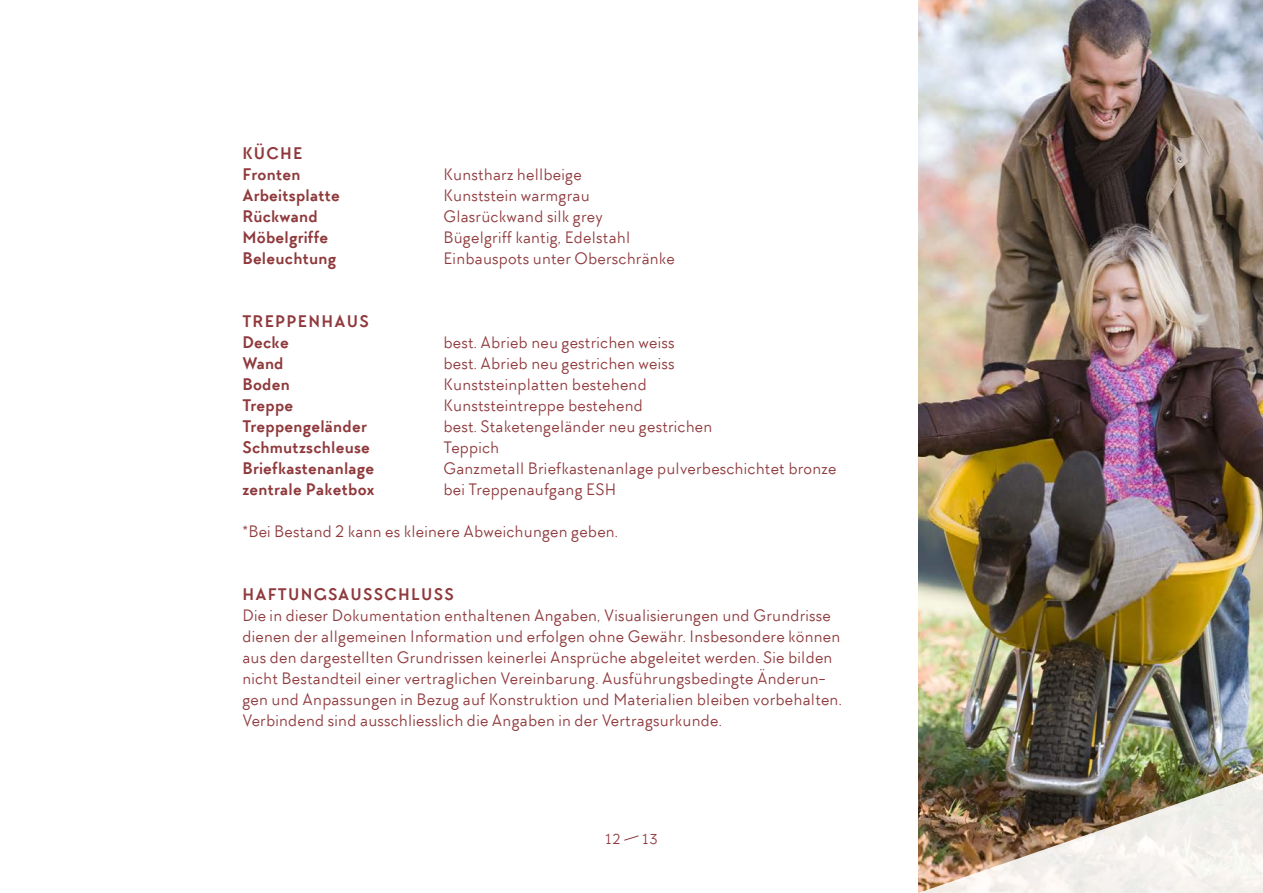
<style>
.page{position:relative;width:1263px;height:893px;background:#fff}
.page>*{position:absolute;margin:0;border:0;box-sizing:border-box;transform-origin:0 0}
.t1{font:17.25px/21px "TT Chocolates";letter-spacing:.015em;color:#8f393c}
.t2{font:700 17.25px/21px "TT Chocolates";letter-spacing:.015em;color:#8f393c}
.t3{font:700 17.25px/21px "TT Chocolates";letter-spacing:.075em;color:#8f393c}
.t4{font:15px "TT Chocolates";color:#8f393c}
</style>
<div class="page">
<img style="left:918px;top:0;width:345px;height:770px">
<svg style="left:624px;top:835px;width:15px;height:6px"></svg>
<img style="left:918px;top:770px;width:345px;height:123px">
<p class="t2" style="left:242px;top:143px;width:61px">KÜCHE<br>Fronten</p>
<p class="t1" style="left:443px;top:164px;width:140px">Kunstharz hellbeige</p>
<p class="t2" style="left:242px;top:185px;width:99px">Arbeitsplatte</p>
<p class="t1" style="left:443px;top:185px;width:148px">Kunststein warmgrau</p>
<p class="t2" style="left:242px;top:206px;width:77px">Rückwand</p>
<p class="t1" style="left:443px;top:206px;width:161px">Glasrückwand silk grey</p>
<p class="t2" style="left:242px;top:227px;width:87px">Möbelgriffe</p>
<p class="t1" style="left:443px;top:227px;width:188px">Bügelgriff kantig, Edelstahl</p>
<p class="t2" style="left:242px;top:248px;width:95px">Beleuchtung</p>
<p class="t1" style="left:443px;top:248px;width:233px">Einbauspots unter Oberschränke</p>
<p class="t3" style="left:242px;top:311px;width:128px">TREPPENHAUS<br>Decke</p>
<p class="t1" style="left:443px;top:332px;width:233px">best. Abrieb neu gestrichen weiss</p>
<p class="t2" style="left:242px;top:353px;width:43px">Wand</p>
<p class="t1" style="left:443px;top:353px;width:233px">best. Abrieb neu gestrichen weiss</p>
<p class="t2" style="left:242px;top:374px;width:49px">Boden</p>
<p class="t1" style="left:443px;top:374px;width:205px">Kunststeinplatten bestehend</p>
<p class="t2" style="left:242px;top:395px;width:52px">Treppe</p>
<p class="t1" style="left:443px;top:395px;width:201px">Kunststeintreppe bestehend</p>
<p class="t2" style="left:242px;top:416px;width:126px">Treppengeländer</p>
<p class="t1" style="left:443px;top:416px;width:270px">best. Staketengeländer neu gestrichen</p>
<p class="t2" style="left:242px;top:437px;width:129px">Schmutzschleuse</p>
<p class="t1" style="left:443px;top:437px;width:57px">Teppich</p>
<p class="t2" style="left:242px;top:458px;width:133px">Briefkastenanlage</p>
<p class="t1" style="left:443px;top:458px;width:394px">Ganzmetall Briefkastenanlage pulverbeschichtet bronze</p>
<p class="t2" style="left:242px;top:479px;width:134px">zentrale Paketbox</p>
<p class="t1" style="left:443px;top:479px;width:174px">bei Treppenaufgang ESH</p>
<p class="t1" style="left:242px;top:521px;width:377px">*Bei Bestand 2 kann es kleinere Abweichungen geben.</p>
<p class="t3" style="left:242px;top:584px;width:213px">HAFTUNGSAUSSCHLUSS</p>
<p class="t1" style="left:242px;top:605px;width:601px">Die in dieser Dokumentation enthaltenen Angaben, Visualisierungen und Grundrisse dienen der allgemeinen Information und erfolgen ohne Gewähr. Insbesondere können aus den dargestellten Grundrissen keinerlei Ansprüche abgeleitet werden. Sie bilden nicht Bestandteil einer vertraglichen Vereinbarung. Ausführungsbedingte Änderun&shy;gen und Anpassungen in Bezug auf Konstruktion und Materialien bleiben vorbehalten.<br>Verbindend sind ausschliesslich die Angaben in der Vertragsurkunde.</p>
<p class="t4" style="left:605px;top:829px;width:16px">12</p>
<p class="t4" style="left:643px;top:829px;width:16px">13</p>
</div>
